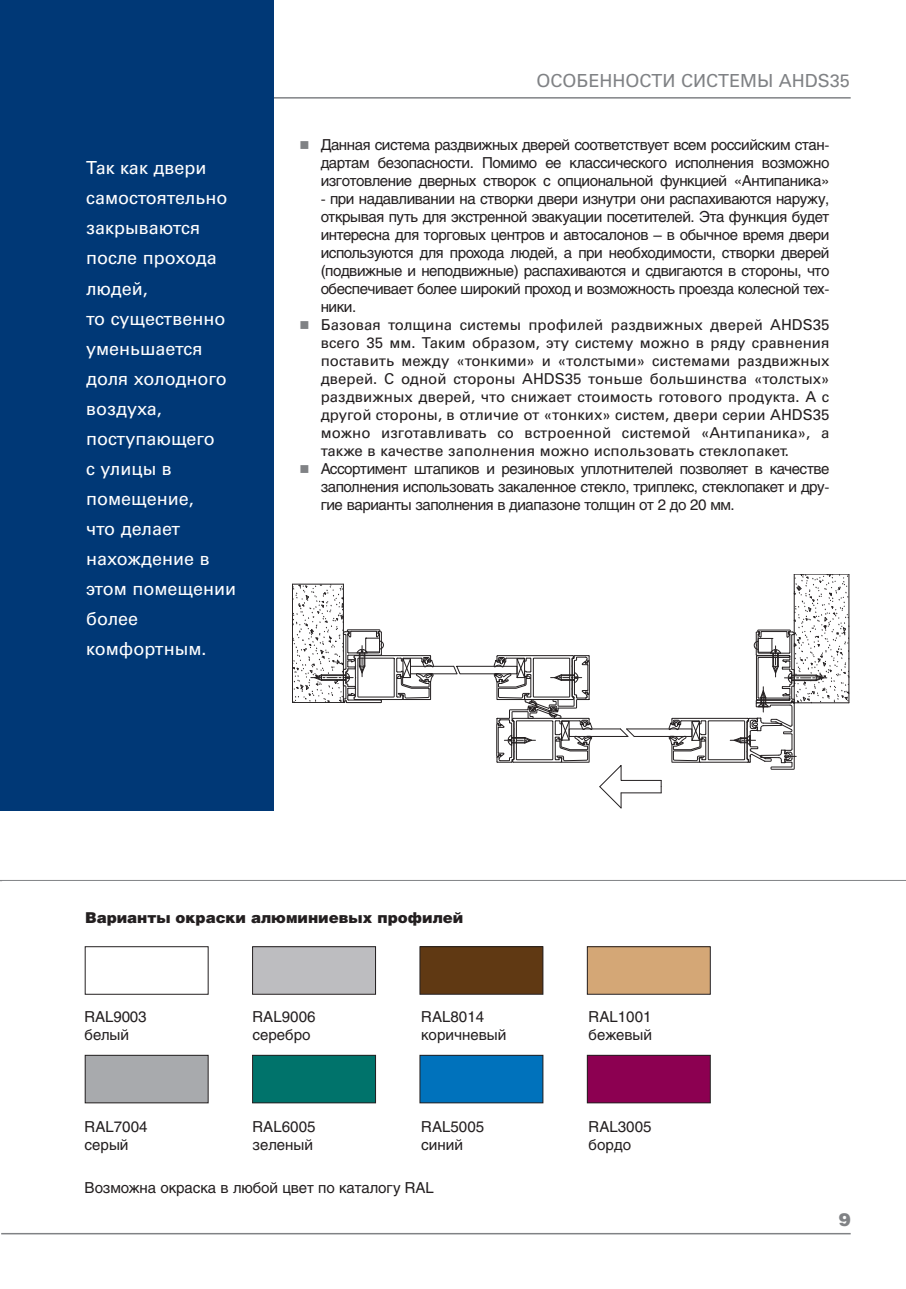
<style>
.page{position:relative;width:906px;height:1289px;background:#fff}
.page>*{position:absolute;margin:0;border:0;box-sizing:border-box;transform-origin:0 0}
.t1{font:18px/30px "Univers Cyr";color:#fff}
.t2{font:18px "Univers Cyr";color:#808285}
.t3{font:900 18px "Helios";color:#808285}
.t4{font:15px/18px "Helios";letter-spacing:-.02em;color:#231f20;text-align:justify}
.t5{font:15px/18px "Univers Cyr";color:#231f20;text-align:justify}
.t6{font:15px/18px "Helios";color:#231f20}
.t7{font:900 15px "Helios";color:#231f20}
</style>
<div class="page">
<hr style="left:1px;top:1232px;width:849px;height:2px;background:#808285">
<hr style="left:0;top:97px;width:850px;height:2px;background:#808285">
<div style="left:0;top:0;width:274px;height:810px;background:#003876"></div>
<hr style="left:0;top:880px;width:906px;height:1px;background:#808285">
<div style="left:85px;top:946px;width:123px;height:48px;border:1px solid #231f20"></div>
<div style="left:85px;top:1055px;width:123px;height:47px;background:#a8aaad"></div>
<div style="left:85px;top:1055px;width:123px;height:48px;border:1px solid #231f20"></div>
<div style="left:420px;top:946px;width:123px;height:48px;background:#603913"></div>
<div style="left:420px;top:946px;width:123px;height:48px;border:1px solid #231f20"></div>
<div style="left:420px;top:1055px;width:123px;height:47px;background:#0072bc"></div>
<div style="left:420px;top:1055px;width:123px;height:48px;border:1px solid #231f20"></div>
<div style="left:252px;top:946px;width:123px;height:48px;background:#bdbdc0"></div>
<div style="left:252px;top:946px;width:124px;height:48px;border:1px solid #231f20"></div>
<div style="left:252px;top:1055px;width:123px;height:47px;background:#00736b"></div>
<div style="left:252px;top:1055px;width:124px;height:48px;border:1px solid #231f20"></div>
<div style="left:587px;top:946px;width:123px;height:48px;background:#d4a776"></div>
<div style="left:587px;top:946px;width:123px;height:48px;border:1px solid #231f20"></div>
<div style="left:587px;top:1055px;width:123px;height:47px;background:#8c0051"></div>
<div style="left:587px;top:1055px;width:123px;height:48px;border:1px solid #231f20"></div>
<svg style="left:292px;top:574px;width:558px;height:235px"></svg>
<p class="t1" style="left:86px;top:155px;width:152px">Так как двери самостоятельно закрываются после прохода людей,<br>то существенно уменьшается доля холодного воздуха, поступающего<br>с улицы в помещение,<br>что делает нахождение в этом помещении более комфортным.</p>
<p class="t2" style="left:536px;top:74px;width:315px">ОСОБЕННОСТИ СИСТЕМЫ AHDS35</p>
<p class="t4" style="left:321px;top:137px;width:510px">Данная система раздвижных дверей соответствует всем российским стан&shy;дартам безопасности. Помимо ее классического исполнения возможно изготовление дверных створок с опциональной функцией «Антипаника»</p>
<p class="t4" style="left:321px;top:191px;width:510px">- при надавливании на створки двери изнутри они распахиваются наружу, открывая путь для экстренной эвакуации посетителей. Эта функция будет интересна для торговых центров и автосалонов – в обычное время двери используются для прохода людей, а при необходимости, створки дверей (подвижные и неподвижные) распахиваются и сдвигаются в стороны, что обеспечивает более широкий проход и возможность проезда колесной тех&shy;ники.</p>
<p class="t5" style="left:321px;top:317px;width:510px">Базовая толщина системы профилей раздвижных дверей AHDS35 всего 35 мм. Таким образом, эту систему можно в ряду сравнения поставить между «тонкими» и «толстыми» системами раздвижных дверей. С одной стороны AHDS35 тоньше большинства «толстых» раздвижных дверей, что снижает стоимость готового продукта. А с другой стороны, в отличие от «тонких» систем, двери серии AHDS35 можно изготавливать со встроенной системой «Антипаника», а также в качестве заполнения можно использовать стеклопакет.</p>
<p class="t4" style="left:321px;top:461px;width:510px">Ассортимент штапиков и резиновых уплотнителей позволяет в качестве заполнения использовать закаленное стекло, триплекс, стеклопакет и дру&shy;гие варианты заполнения в диапазоне толщин от 2 до 20 мм.</p>
<p class="t7" style="left:85px;top:912px;width:380px">Варианты окраски алюминиевых профилей</p>
<p class="t4" style="left:85px;top:1009px;width:64px">RAL9003 белый</p>
<p class="t6" style="left:253px;top:1009px;width:64px">RAL9006 серебро</p>
<p class="t6" style="left:421px;top:1009px;width:87px">RAL8014 коричневый</p>
<p class="t6" style="left:588px;top:1009px;width:65px">RAL1001 бежевый</p>
<p class="t6" style="left:85px;top:1119px;width:64px">RAL7004 серый</p>
<p class="t6" style="left:253px;top:1119px;width:64px">RAL6005 зеленый</p>
<p class="t6" style="left:421px;top:1119px;width:64px">RAL5005 синий</p>
<p class="t6" style="left:588px;top:1119px;width:64px">RAL3005 бордо</p>
<p class="t4" style="left:85px;top:1179px;width:351px">Возможна окраска в любой цвет по каталогу RAL</p>
<p class="t3" style="left:838px;top:1213px;width:14px">9</p>
</div>
